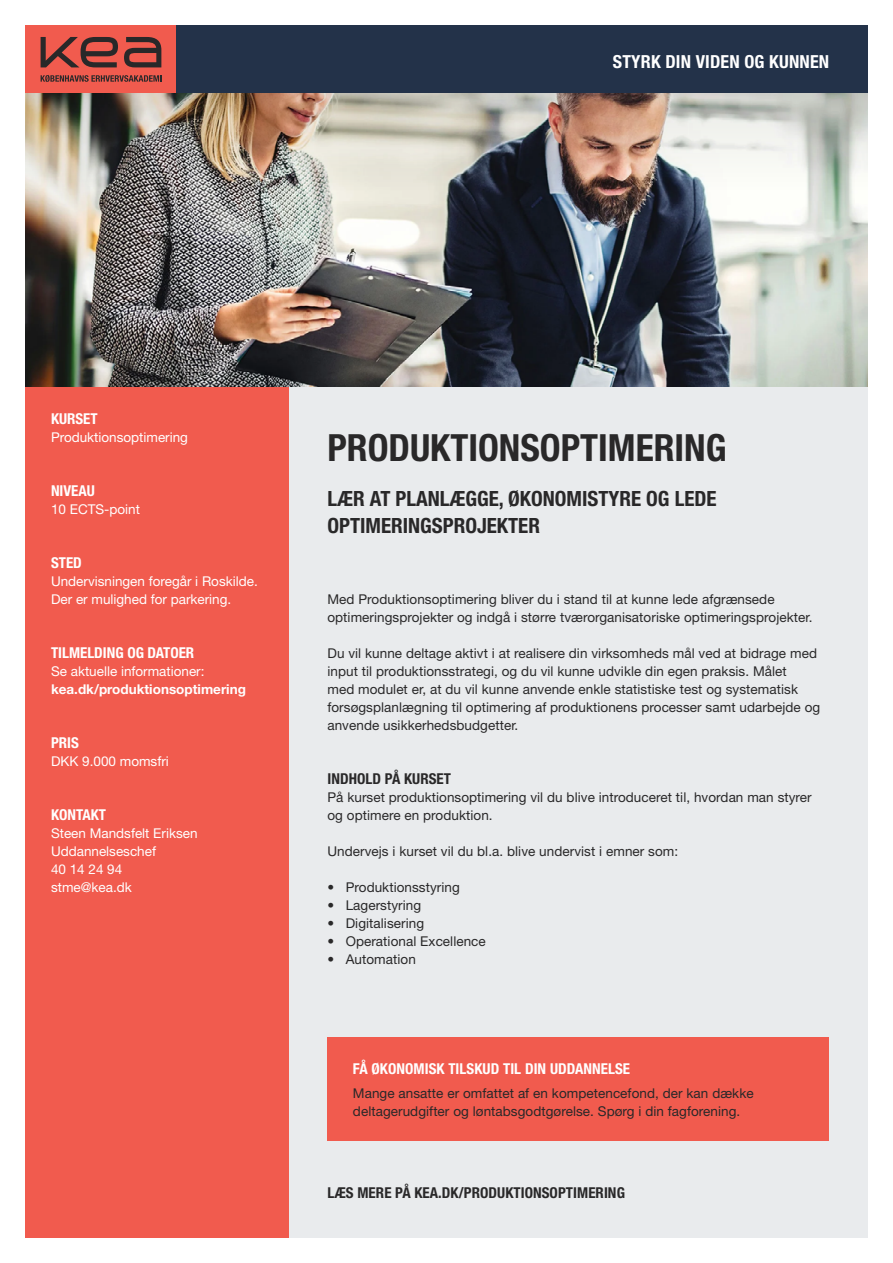
<style>
.page{position:relative;width:893px;height:1263px;background:#fff}
.page>*{position:absolute;margin:0;border:0;box-sizing:border-box;transform-origin:0 0}
.t1{font:700 condensed 37.5px "Helvetica Neue LT Std";color:#292829}
.t2{font:700 condensed 21px/27px "Helvetica Neue LT Std";color:#292829}
.t3{font:700 condensed 18px "Helvetica Neue LT Std";letter-spacing:.01em;color:#fff}
.t4{font:700 condensed 15px "Helvetica Neue LT Std";color:#fff}
.t5{font:700 condensed 15px "Helvetica Neue LT Std";letter-spacing:.005em;color:#292829}
.t6{font:13.5px/18px "Helvetica Neue LT Std";letter-spacing:.005em;color:#292829}
.t7{font:13.5px/18px "Helvetica Neue LT Std";color:#fff}
.t8{font:700 13.5px "Helvetica Neue LT Std";color:#fff}
</style>
<div class="page">
<div style="left:176px;top:26px;width:691px;height:68px;background:#233249"></div>
<div style="left:26px;top:26px;width:150px;height:68px;background:#f15b4e"></div>
<svg style="left:124px;top:37px;width:37px;height:30px"></svg>
<svg style="left:41px;top:37px;width:77px;height:30px"></svg>
<svg style="left:41px;top:75px;width:120px;height:7px"></svg>
<div style="left:289px;top:387px;width:578px;height:850px;background:#e9ebed"></div>
<img style="left:26px;top:190px;width:841px;height:197px">
<div style="left:26px;top:387px;width:263px;height:850px;background:#f15b4e"></div>
<img style="left:26px;top:94px;width:841px;height:96px">
<div style="left:327px;top:1037px;width:502px;height:104px;background:#f15b4e"></div>
<h3 class="t3" style="left:613px;top:51px;width:218px">STYRK DIN VIDEN OG KUNNEN</h3>
<p class="t4" style="left:51px;top:409px;width:48px">KURSET</p>
<p class="t7" style="left:51px;top:428px;width:139px">Produktionsoptimering</p>
<p class="t4" style="left:51px;top:481px;width:45px">NIVEAU</p>
<p class="t7" style="left:51px;top:500px;width:91px">10 ECTS-point</p>
<p class="t4" style="left:51px;top:553px;width:32px">STED</p>
<p class="t7" style="left:51px;top:572px;width:208px">Undervisningen foregår i Roskilde.<br>Der er mulighed for parkering.</p>
<p class="t4" style="left:51px;top:643px;width:145px">TILMELDING OG DATOER</p>
<p class="t7" style="left:51px;top:662px;width:155px">Se aktuelle informationer:</p>
<p class="t8" style="left:51px;top:681px;width:196px">kea.dk/produktionsoptimering</p>
<p class="t4" style="left:51px;top:733px;width:29px">PRIS</p>
<p class="t7" style="left:51px;top:752px;width:119px">DKK 9.000 momsfri</p>
<p class="t4" style="left:51px;top:805px;width:56px">KONTAKT</p>
<p class="t7" style="left:51px;top:824px;width:148px">Steen Mandsfelt Eriksen<br>Uddannelseschef<br>40 14 24 94 stme@kea.dk</p>
<h1 class="t1" style="left:327px;top:424px;width:401px">PRODUKTIONSOPTIMERING</h1>
<h2 class="t2" style="left:327px;top:484px;width:391px">LÆR AT PLANLÆGGE, ØKONOMISTYRE OG LEDE<br>OPTIMERINGSPROJEKTER</h2>
<p class="t6" style="left:327px;top:590px;width:487px">Med Produktionsoptimering bliver du i stand til at kunne lede afgrænsede optimeringsprojekter og indgå i større tværorganisatoriske optimeringsprojekter.</p>
<p class="t6" style="left:327px;top:644px;width:494px">Du vil kunne deltage aktivt i at realisere din virksomheds mål ved at bidrage med input til produktionsstrategi, og du vil kunne udvikle din egen praksis. Målet<br>med modulet er, at du vil kunne anvende enkle statistiske test og systematisk forsøgsplanlægning til optimering af produktionens processer samt udarbejde og anvende usikkerhedsbudgetter.</p>
<p class="t5" style="left:327px;top:769px;width:125px">INDHOLD PÅ KURSET</p>
<p class="t6" style="left:327px;top:788px;width:486px">På kurset produktionsoptimering vil du blive introduceret til, hvordan man styrer og optimere en produktion.</p>
<p class="t6" style="left:327px;top:842px;width:352px">Undervejs i kurset vil du bl.a. blive undervist i emner som:</p>
<p class="t6" style="left:327px;top:878px;width:134px">• Produktionsstyring</p>
<p class="t6" style="left:327px;top:896px;width:95px">• Lagerstyring</p>
<p class="t6" style="left:327px;top:914px;width:98px">• Digitalisering</p>
<p class="t6" style="left:327px;top:932px;width:160px">• Operational Excellence</p>
<p class="t6" style="left:327px;top:950px;width:90px">• Automation</p>
<p class="t4" style="left:353px;top:1059px;width:279px">FÅ ØKONOMISK TILSKUD TIL DIN UDDANNELSE</p>
<p class="t6" style="left:353px;top:1084px;width:402px">Mange ansatte er omfattet af en kompetencefond, der kan dække deltagerudgifter og løntabsgodtgørelse. Spørg i din fagforening.</p>
<p class="t5" style="left:327px;top:1183px;width:299px">LÆS MERE PÅ KEA.DK/PRODUKTIONSOPTIMERING</p>
</div>
